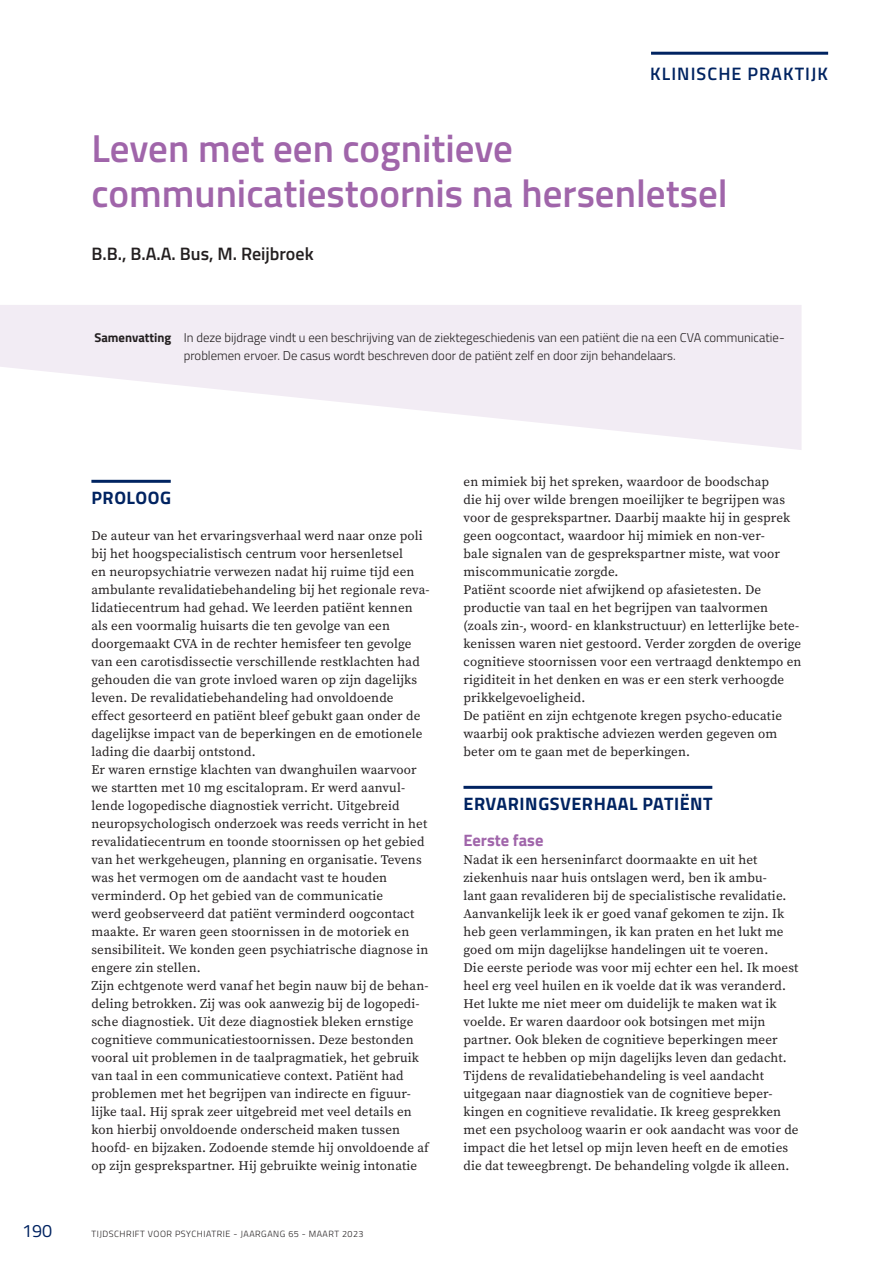
<style>
.page{position:relative;width:893px;height:1263px;background:#fff}
.page>*{position:absolute;margin:0;border:0;box-sizing:border-box;transform-origin:0 0}
.tvp_title_nld{font:600 39px/45px "Titillium Web";color:#a065aa}
.k1{font:700 18px "Titillium Web";letter-spacing:.03em;color:#002361}
.tvp_authors_nld{font:600 18px "Titillium Web";color:#231f20}
.tvp_section{font:600 18px "Titillium Web";letter-spacing:.06em;color:#002361}
.t1{font:18px "Titillium Web";color:#002361}
.k2{font:700 16.5px "Titillium Web";color:#a065aa}
.standaard{font:13.2px/18px "Source Serif Variable";letter-spacing:.01em;color:#231f20}
.tvp_summary_nld{font:300 12.75px/18px "Titillium Web";color:#231f20}
.t2{font:300 9px "Titillium Web";letter-spacing:.06em;color:#231f20}
.s1{font-weight:700}
</style>
<div class="page">
<svg style="left:0;top:305px;width:801px;height:145px;fill:#f2ecf4"></svg>
<hr style="left:651px;top:52px;width:177px;height:3px;background:#002361">
<hr style="left:91px;top:480px;width:80px;height:3px;background:#002361">
<hr style="left:463px;top:786px;width:249px;height:3px;background:#002361">
<p class="tvp_section" style="left:650px;top:60px;width:179px">KLINISCHE PRAKTIJK</p>
<p class="tvp_title_nld" style="left:91px;top:124px;width:638px">Leven met een cognitieve communicatiestoornis na hersenletsel</p>
<p class="tvp_authors_nld" style="left:91px;top:241px;width:224px">B.B., B.A.A. Bus, M. Reijbroek</p>
<p class="tvp_summary_nld" style="left:184px;top:328px;width:602px;text-indent:-89px"><span class="s1">Samenvatting</span> In deze bijdrage vindt u een beschrijving van de ziektegeschiedenis van een patiënt die na een CVA communicatie&shy;problemen ervoer. De casus wordt beschreven door de patiënt zelf en door zijn behandelaars.</p>
<p class="k1" style="left:92px;top:484px;width:81px">PROLOOG</p>
<p class="standaard" style="left:91px;top:527px;width:340px">De auteur van het ervaringsverhaal werd naar onze poli bij het hoogspecialistisch centrum voor hersenletsel<br>en neuropsychiatrie verwezen nadat hij ruime tijd een ambulante revalidatiebehandeling bij het regionale reva&shy;lidatiecentrum had gehad. We leerden patiënt kennen als een voormalig huisarts die ten gevolge van een doorgemaakt CVA in de rechter hemisfeer ten gevolge van een carotisdissectie verschillende restklachten had gehouden die van grote invloed waren op zijn dagelijks leven. De revalidatiebehandeling had onvoldoende effect gesorteerd en patiënt bleef gebukt gaan onder de dagelijkse impact van de beperkingen en de emotionele lading die daarbij ontstond.</p>
<p class="standaard" style="left:91px;top:761px;width:339px">Er waren ernstige klachten van dwanghuilen waarvoor we startten met 10 mg escitalopram. Er werd aanvul&shy;lende logopedische diagnostiek verricht. Uitgebreid neuropsychologisch onderzoek was reeds verricht in het revalidatiecentrum en toonde stoornissen op het gebied van het werkgeheugen, planning en organisatie. Tevens was het vermogen om de aandacht vast te houden verminderd. Op het gebied van de communicatie<br>werd geobserveerd dat patiënt verminderd oogcontact maakte. Er waren geen stoornissen in de motoriek en sensibiliteit. We konden geen psychiatrische diagnose in engere zin stellen.</p>
<p class="standaard" style="left:91px;top:977px;width:339px">Zijn echtgenote werd vanaf het begin nauw bij de behan&shy;deling betrokken. Zij was ook aanwezig bij de logopedi&shy;sche diagnostiek. Uit deze diagnostiek bleken ernstige cognitieve communicatiestoornissen. Deze bestonden vooral uit problemen in de taalpragmatiek, het gebruik van taal in een communicatieve context. Patiënt had problemen met het begrijpen van indirecte en figuur&shy;lijke taal. Hij sprak zeer uitgebreid met veel details en kon hierbij onvoldoende onderscheid maken tussen hoofd- en bijzaken. Zodoende stemde hij onvoldoende af op zijn gesprekspartner. Hij gebruikte weinig intonatie</p>
<h2 class="t1" style="left:22px;top:1218px;width:32px">190</h2>
<p class="t2" style="left:91px;top:1228px;width:274px">TIJDSCHRIFT VOOR PSYCHIATRIE - JAARGANG 65 - MAART 2023</p>
<p class="standaard" style="left:463px;top:473px;width:328px">en mimiek bij het spreken, waardoor de boodschap die hij over wilde brengen moeilijker te begrijpen was voor de gesprekspartner. Daarbij maakte hij in gesprek geen oogcontact, waardoor hij mimiek en non-ver&shy;bale signalen van de gesprekspartner miste, wat voor miscommunicatie zorgde.</p>
<p class="standaard" style="left:463px;top:581px;width:340px">Patiënt scoorde niet afwijkend op afasietesten. De productie van taal en het begrijpen van taalvormen (zoals zin-, woord- en klankstructuur) en letterlijke bete&shy;kenissen waren niet gestoord. Verder zorgden de overige cognitieve stoornissen voor een vertraagd denktempo en rigiditeit in het denken en was er een sterk verhoogde prikkelgevoeligheid.</p>
<p class="standaard" style="left:463px;top:707px;width:320px">De patiënt en zijn echtgenote kregen psycho-educatie waarbij ook praktische adviezen werden gegeven om beter om te gaan met de beperkingen.</p>
<p class="k1" style="left:464px;top:790px;width:251px">ERVARINGSVERHAAL PATIËNT</p>
<p class="k2" style="left:463px;top:828px;width:81px">Eerste fase</p>
<p class="standaard" style="left:463px;top:851px;width:324px">Nadat ik een herseninfarct doormaakte en uit het ziekenhuis naar huis ontslagen werd, ben ik ambu&shy;lant gaan revalideren bij de specialistische revalidatie.<br>Aanvankelijk leek ik er goed vanaf gekomen te zijn. Ik heb geen verlammingen, ik kan praten en het lukt me goed om mijn dagelijkse handelingen uit te voeren.</p>
<p class="standaard" style="left:463px;top:959px;width:336px">Die eerste periode was voor mij echter een hel. Ik moest heel erg veel huilen en ik voelde dat ik was veranderd.<br>Het lukte me niet meer om duidelijk te maken wat ik voelde. Er waren daardoor ook botsingen met mijn partner. Ook bleken de cognitieve beperkingen meer impact te hebben op mijn dagelijks leven dan gedacht.</p>
<p class="standaard" style="left:463px;top:1067px;width:337px">Tijdens de revalidatiebehandeling is veel aandacht uitgegaan naar diagnostiek van de cognitieve beper&shy;kingen en cognitieve revalidatie. Ik kreeg gesprekken met een psycholoog waarin er ook aandacht was voor de impact die het letsel op mijn leven heeft en de emoties die dat teweegbrengt. De behandeling volgde ik alleen.</p>
</div>
